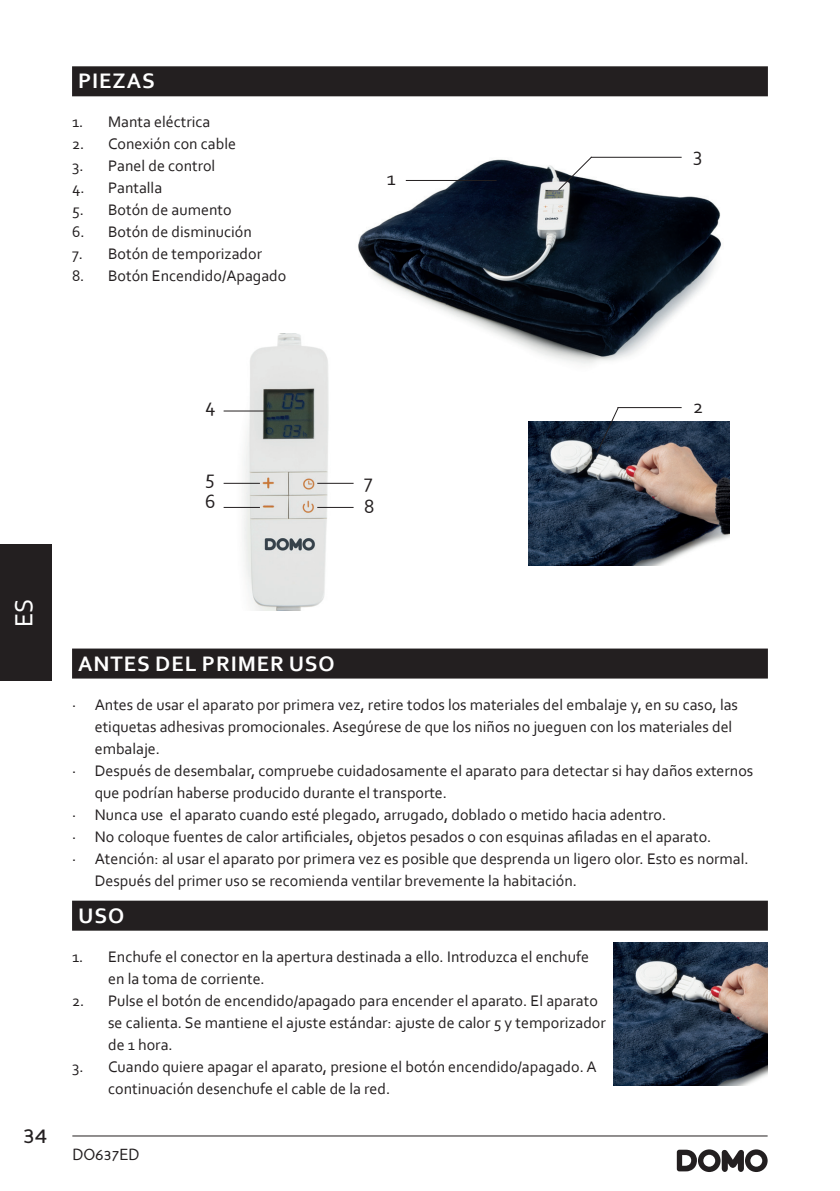
<style>
.page{position:relative;width:840px;height:1191px;background:#fff}
.page>*{position:absolute;margin:0;border:0;box-sizing:border-box;transform-origin:0 0}
.t1{font:26px "Corbel";color:#fff}
.t2{font:24px "Perspective Sans";color:#231f20}
.t3{font:700 22px "Corbel";letter-spacing:.04em;color:#fff}
.t4{font:20px/24px "Corbel";color:#231f20}
.t5{font:16px/22px "Corbel";color:#231f20}
.t6{font:16px "Perspective Sans";color:#231f20}
</style>
<div class="page">
<hr style="left:72px;top:1135px;width:695px;height:1px;background:#231f20">
<svg style="left:676px;top:1149px;width:91px;height:23px"></svg>
<div style="left:0;top:544px;width:51px;height:136px;background:#231f20"></div>
<div style="left:72px;top:66px;width:695px;height:30px;background:#231f20"></div>
<div style="left:72px;top:648px;width:695px;height:30px;background:#231f20"></div>
<div style="left:72px;top:900px;width:695px;height:30px;background:#231f20"></div>
<img style="left:613px;top:942px;width:154px;height:144px">
<img style="left:528px;top:421px;width:201px;height:144px">
<hr style="left:617px;top:407px;width:64px;height:1px;background:#231f20">
<svg style="left:595px;top:407px;width:24px;height:47px"></svg>
<img style="left:358px;top:156px;width:364px;height:208px">
<hr style="left:590px;top:157px;width:91px;height:1px;background:#231f20">
<svg style="left:557px;top:156px;width:35px;height:35px"></svg>
<hr style="left:405px;top:180px;width:91px;height:1px;background:#231f20">
<img style="left:223px;top:333px;width:144px;height:278px">
<hr style="left:223px;top:483px;width:37px;height:1px;background:#231f20">
<hr style="left:223px;top:507px;width:37px;height:1px;background:#231f20">
<hr style="left:317px;top:507px;width:36px;height:1px;background:#231f20">
<hr style="left:317px;top:483px;width:36px;height:1px;background:#231f20">
<hr style="left:223px;top:410px;width:68px;height:1px;background:#231f20">
<h3 class="t3" style="left:78px;top:67px;width:78px">PIEZAS</h3>
<p class="t5" style="left:72px;top:111px;width:140px">1. Manta eléctrica</p>
<p class="t5" style="left:72px;top:133px;width:165px">2. Conexión con cable</p>
<p class="t5" style="left:72px;top:155px;width:145px">3. Panel de control</p>
<p class="t5" style="left:72px;top:177px;width:92px">4. Pantalla</p>
<p class="t5" style="left:72px;top:199px;width:161px">5. Botón de aumento</p>
<p class="t5" style="left:72px;top:221px;width:181px">6. Botón de disminución</p>
<p class="t5" style="left:72px;top:243px;width:191px">7. Botón de temporizador</p>
<p class="t5" style="left:72px;top:265px;width:216px">8. Botón Encendido/Apagado</p>
<p class="t4" style="left:386px;top:166px;width:10px">1</p>
<p class="t4" style="left:692px;top:142px;width:11px">3</p>
<p class="t4" style="left:205px;top:393px;width:12px">4</p>
<p class="t4" style="left:692px;top:394px;width:12px">2</p>
<p class="t4" style="left:205px;top:465px;width:12px">5<br>6</p>
<p class="t4" style="left:364px;top:469px;width:10px">7</p>
<p class="t4" style="left:364px;top:493px;width:12px">8</p>
<h1 class="t1" style="left:8px;top:627px;width:30px;rotate:-90deg">ES</h1>
<h2 class="t2" style="left:23px;top:1120px;width:26px">34</h2>
<h3 class="t3" style="left:78px;top:649px;width:258px">ANTES DEL PRIMER USO</h3>
<p class="t5" style="left:72px;top:693px;width:667px">· Antes de usar el aparato por primera vez, retire todos los materiales del embalaje y, en su caso, las</p>
<p class="t5" style="left:95px;top:715px;width:638px">etiquetas adhesivas promocionales. Asegúrese de que los niños no jueguen con los materiales del</p>
<p class="t5" style="left:95px;top:737px;width:67px">embalaje.</p>
<p class="t5" style="left:72px;top:759px;width:682px">· Después de desembalar, compruebe cuidadosamente el aparato para detectar si hay daños externos</p>
<p class="t5" style="left:95px;top:781px;width:353px">que podrían haberse producido durante el transporte.</p>
<p class="t5" style="left:72px;top:803px;width:595px">· Nunca use el aparato cuando esté plegado, arrugado, doblado o metido hacia adentro.</p>
<p class="t5" style="left:72px;top:825px;width:640px">· No coloque fuentes de calor artificiales, objetos pesados o con esquinas afiladas en el aparato.</p>
<p class="t5" style="left:72px;top:847px;width:677px">· Atención: al usar el aparato por primera vez es posible que desprenda un ligero olor. Esto es normal.</p>
<p class="t5" style="left:95px;top:869px;width:483px">Después del primer uso se recomienda ventilar brevemente la habitación.</p>
<h3 class="t3" style="left:78px;top:901px;width:47px">USO</h3>
<p class="t5" style="left:108px;top:945px;width:482px;text-indent:-36px">1. Enchufe el conector en la apertura destinada a ello. Introduzca el enchufe en la toma de corriente.</p>
<p class="t5" style="left:108px;top:989px;width:499px;text-indent:-36px">2. Pulse el botón de encendido/apagado para encender el aparato. El aparato se calienta. Se mantiene el ajuste estándar: ajuste de calor 5 y temporizador de 1 hora.</p>
<p class="t5" style="left:108px;top:1055px;width:489px;text-indent:-36px">3. Cuando quiere apagar el aparato, presione el botón encendido/apagado. A continuación desenchufe el cable de la red.</p>
<p class="t6" style="left:72px;top:1145px;width:69px">DO637ED</p>
</div>
